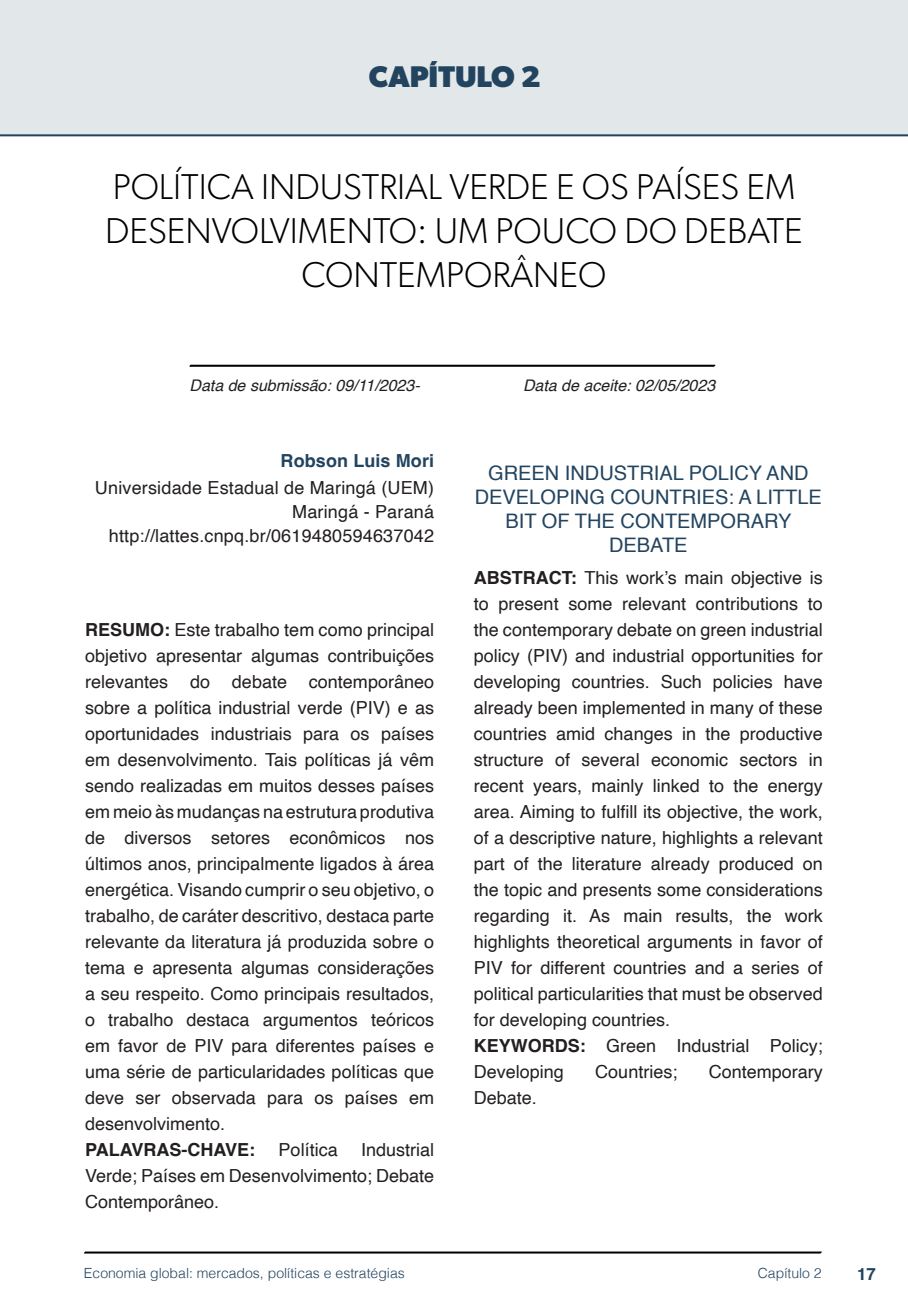
<style>
.page{position:relative;width:908px;height:1304px;background:#fff}
.page>*{position:absolute;margin:0;border:0;box-sizing:border-box;transform-origin:0 0}
.nome_artigos{font:300 36px/44px "Gibson";color:#000;text-align:center}
.capítulos{font:700 30px "Gibson";color:#23445f}
.título_Inglês{font:20px/24px "Helvetica";color:#23445f;text-align:center}
.Resumos_e_PC_TXT{font:18px/26px "Helvetica";color:#231f20;text-align:justify}
.info_autores{font:18px "Helvetica";letter-spacing:.01em;color:#231f20}
.Resumos_e_PC_TXT-2{font:700 18px "Helvetica";color:#231f20}
.nome_autores{font:700 18px "Helvetica";letter-spacing:.005em;color:#23445f}
.t1{font:700 16.8px "Helvetica";color:#23445f}
.data{font:italic 16px "Helvetica";color:#231f20}
.t2{font:300 14px "Helvetica";color:#23445f}
.s1{font-weight:700}
</style>
<div class="page">
<svg style="left:84px;top:1251px;width:737px;height:3px;background:#515151"></svg>
<div style="left:0;top:0;width:907px;height:136px;background:#e2e7e9"></div>
<svg style="left:189px;top:364px;width:526px;height:3px;background:#4f4f4f"></svg>
<div style="left:44px;top:72px;width:68px;height:61px;background:#e2e7e9"></div>
<p class="capítulos" style="left:369px;top:58px;width:173px">CAPÍTULO 2</p>
<p class="nome_artigos" style="left:105px;top:164px;width:699px">POLÍTICA INDUSTRIAL VERDE E OS PAÍSES EM<br>DESENVOLVIMENTO: UM POUCO DO DEBATE<br>CONTEMPORÂNEO</p>
<p class="data" style="left:189px;top:373px;width:232px">Data de submissão: 09/11/2023-</p>
<p class="data" style="left:523px;top:373px;width:194px">Data de aceite: 02/05/2023</p>
<p class="nome_autores" style="left:280px;top:450px;width:155px">Robson Luis Mori</p>
<p class="info_autores" style="left:95px;top:474px;width:340px">Universidade Estadual de Maringá (UEM)</p>
<p class="info_autores" style="left:292px;top:498px;width:143px">Maringá - Paraná</p>
<p class="info_autores" style="left:109px;top:522px;width:326px">http://lattes.cnpq.br/0619480594637042</p>
<p class="Resumos_e_PC_TXT" style="left:85px;top:618px;width:350px"><span class="s1">RESUMO:</span> Este trabalho tem como principal objetivo apresentar algumas contribuições relevantes do debate contemporâneo sobre a política industrial verde (PIV) e as oportunidades industriais para os países em desenvolvimento. Tais políticas já vêm sendo realizadas em muitos desses países em meio às mudanças na estrutura produtiva de diversos setores econômicos nos últimos anos, principalmente ligados à área energética. Visando cumprir o seu objetivo, o trabalho, de caráter descritivo, destaca parte relevante da literatura já produzida sobre o tema e apresenta algumas considerações a seu respeito. Como principais resultados, o trabalho destaca argumentos teóricos em favor de PIV para diferentes países e uma série de particularidades políticas que deve ser observada para os países em desenvolvimento.</p>
<p class="Resumos_e_PC_TXT-2" style="left:85px;top:1139px;width:172px">PALAVRAS-CHAVE:</p>
<p class="Resumos_e_PC_TXT" style="left:278px;top:1138px;width:61px">Política</p>
<p class="Resumos_e_PC_TXT" style="left:85px;top:1138px;width:350px;text-indent:276px">Industrial Verde; Países em Desenvolvimento; Debate Contemporâneo.</p>
<p class="título_Inglês" style="left:474px;top:462px;width:348px">GREEN INDUSTRIAL POLICY AND<br>DEVELOPING COUNTRIES: A LITTLE<br>BIT OF THE CONTEMPORARY<br>DEBATE</p>
<p class="Resumos_e_PC_TXT" style="left:473px;top:565px;width:350px"><span class="s1">ABSTRACT:</span> This work’s main objective is to present some relevant contributions to the contemporary debate on green industrial policy (PIV) and industrial opportunities for developing countries. Such policies have already been implemented in many of these countries amid changes in the productive structure of several economic sectors in recent years, mainly linked to the energy area. Aiming to fulfill its objective, the work, of a descriptive nature, highlights a relevant part of the literature already produced on the topic and presents some considerations regarding it. As main results, the work highlights theoretical arguments in favor of PIV for different countries and a series of political particularities that must be observed for developing countries.</p>
<p class="Resumos_e_PC_TXT" style="left:473px;top:1033px;width:350px"><span class="s1">KEYWORDS:</span> Green Industrial Policy;<br>Developing</p>
<p class="Resumos_e_PC_TXT" style="left:595px;top:1059px;width:84px">Countries;</p>
<p class="Resumos_e_PC_TXT" style="left:708px;top:1059px;width:116px">Contemporary</p>
<p class="Resumos_e_PC_TXT" style="left:473px;top:1085px;width:65px">Debate.</p>
<p class="t2" style="left:84px;top:1261px;width:322px">Economia global: mercados, políticas e estratégias</p>
<p class="t2" style="left:757px;top:1261px;width:65px">Capítulo 2</p>
<p class="t1" style="left:856px;top:1264px;width:20px">17</p>
</div>
